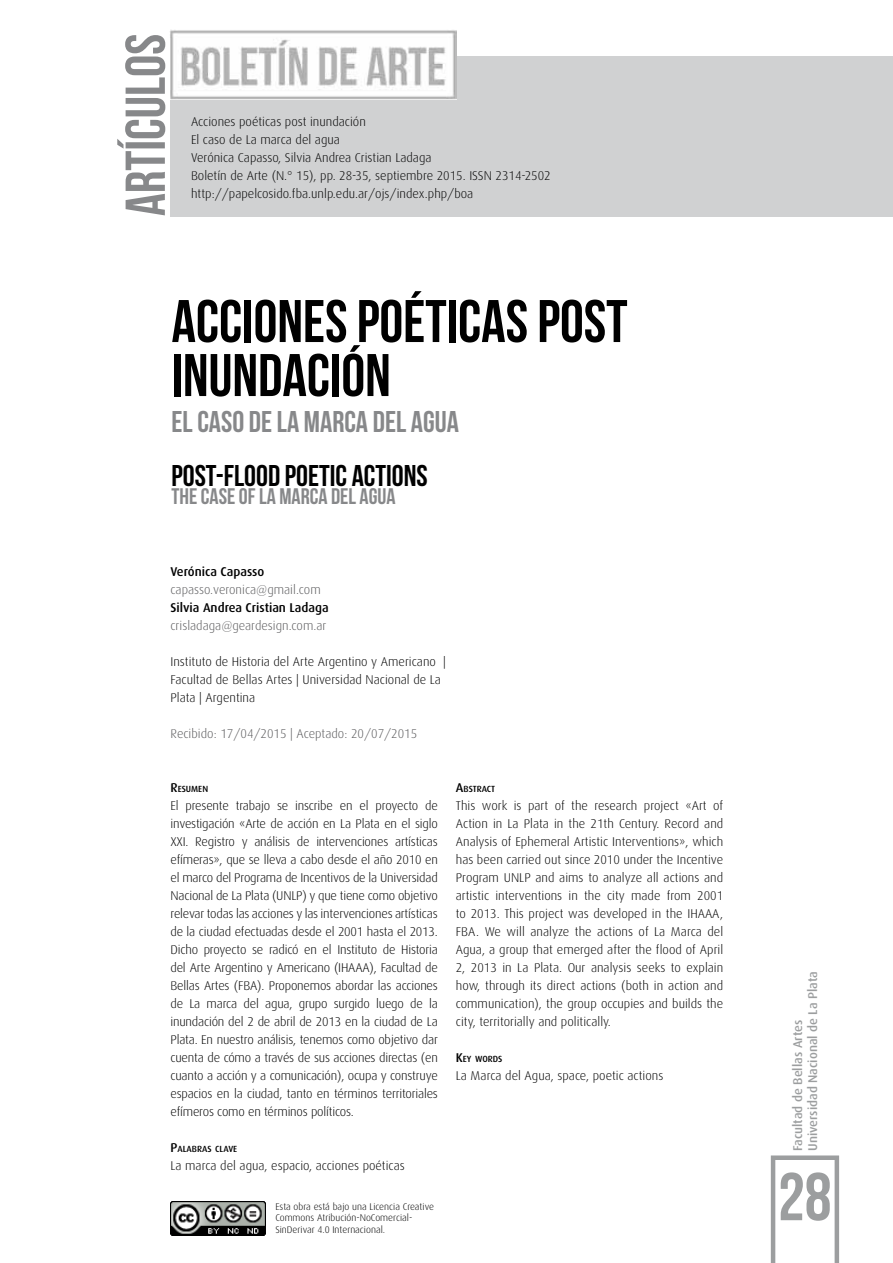
<style>
.page{position:relative;width:893px;height:1263px;background:#fff}
.page>*{position:absolute;margin:0;border:0;box-sizing:border-box;transform-origin:0 0}
.t1{font:67.5px "Bebas Neue";color:#9c9e9f}
.t2{font:60px/54px "Bebas Neue";color:#000}
.t3{font:56.1px "Bebas Neue";color:#87888a}
.t4{font:30px "Bebas Neue";color:#000}
.t5{font:30px "Bebas Neue";color:#87888a}
.t6{font:22.5px "Bebas Neue";color:#87888a}
.t7{font:300 12.75px/18px "Dax";color:#000;text-align:justify}
.t8{font:300 12.75px "Dax";color:#58585a}
.t9{font:500 12.75px/15.3px "Dax";color:#9c9e9f}
.t10{font:500 12.75px "Dax";color:#000}
.t11{font:300 9.75px/11.7px "Dax";color:#000}
.t12{font:500 8.85px "Dax";color:#000}
.s1{font-size:12.75px}
</style>
<div class="page">
<svg style="left:771px;top:1155px;width:68px;height:108px"></svg>
<div style="left:170px;top:56px;width:723px;height:160px;background:#d0d1d2"></div>
<img style="left:170px;top:30px;width:286px;height:70px">
<img style="left:170px;top:1202px;width:95px;height:33px">
<h3 class="t3" style="left:115px;top:216px;width:184px;rotate:-90deg">ARTÍCULOS</h3>
<p class="t7" style="left:191px;top:113px;width:361px;text-align:left">Acciones poéticas post inundación<br>El caso de La marca del agua<br>Verónica Capasso, Silvia Andrea Cristian Ladaga<br>Boletín de Arte (N.° 15), pp. 28-35, septiembre 2015. ISSN 2314-2502 http://papelcosido.fba.unlp.edu.ar/ojs/index.php/boa</p>
<h2 class="t2" style="left:172px;top:294px;width:457px">ACCIONES POÉTICAS POST<br>INUNDACIÓN</h2>
<h3 class="t5" style="left:172px;top:405px;width:289px">EL CASO DE LA MARCA DEL AGUA</h3>
<h3 class="t4" style="left:172px;top:459px;width:258px">POST-FLOOD POETIC ACTIONS</h3>
<h3 class="t6" style="left:172px;top:484px;width:226px">THE CASE OF LA MARCA DEL AGUA</h3>
<p class="t10" style="left:170px;top:564px;width:95px">Verónica Capasso</p>
<p class="t8" style="left:170px;top:583px;width:152px">capasso.veronica@gmail.com</p>
<p class="t10" style="left:170px;top:600px;width:160px">Silvia Andrea Cristian Ladaga</p>
<p class="t8" style="left:170px;top:619px;width:157px">crisladaga@geardesign.com.ar</p>
<p class="t7" style="left:170px;top:653px;width:277px;text-align:left">Instituto de Historia del Arte Argentino y Americano |<br>Facultad de Bellas Artes | Universidad Nacional de La<br>Plata | Argentina</p>
<p class="t8" style="left:170px;top:727px;width:248px">Recibido: 17/04/2015 | Aceptado: 20/07/2015</p>
<p class="t12" style="left:170px;top:784px;width:39px"><span class="s1">R</span>ESUMEN</p>
<p class="t7" style="left:170px;top:797px;width:269px">El presente trabajo se inscribe en el proyecto de investigación «Arte de acción en La Plata en el siglo XXI. Registro y análisis de intervenciones artísticas efímeras», que se lleva a cabo desde el año 2010 en el marco del Programa de Incentivos de la Universidad Nacional de La Plata (UNLP) y que tiene como objetivo relevar todas las acciones y las intervenciones artísticas de la ciudad efectuadas desde el 2001 hasta el 2013.<br>Dicho proyecto se radicó en el Instituto de Historia del Arte Argentino y Americano (IHAAA), Facultad de Bellas Artes (FBA). Proponemos abordar las acciones de La marca del agua, grupo surgido luego de la inundación del 2 de abril de 2013 en la ciudad de La Plata. En nuestro análisis, tenemos como objetivo dar cuenta de cómo a través de sus acciones directas (en cuanto a acción y a comunicación), ocupa y construye espacios en la ciudad, tanto en términos territoriales efímeros como en términos políticos.</p>
<p class="t12" style="left:170px;top:1144px;width:68px"><span class="s1">P</span>ALABRAS CLAVE</p>
<p class="t7" style="left:170px;top:1157px;width:236px">La marca del agua, espacio, acciones poéticas</p>
<p class="t11" style="left:275px;top:1200px;width:160px">Esta obra está bajo una Licencia Creative<br>Commons Atribución-NoComercial-<br>SinDerivar 4.0 Internacional.</p>
<p class="t12" style="left:456px;top:784px;width:41px"><span class="s1">A</span>BSTRACT</p>
<p class="t7" style="left:456px;top:797px;width:269px">This work is part of the research project «Art of Action in La Plata in the 21th Century. Record and Analysis of Ephemeral Artistic Interventions», which has been carried out since 2010 under the Incentive Program UNLP and aims to analyze all actions and artistic interventions in the city made from 2001 to 2013. This project was developed in the IHAAA, FBA. We will analyze the actions of La Marca del Agua, a group that emerged after the flood of April 2, 2013 in La Plata. Our analysis seeks to explain how, through its direct actions (both in action and communication), the group occupies and builds the city, territorially and politically.</p>
<p class="t12" style="left:456px;top:1054px;width:48px"><span class="s1">K</span>EY WORDS</p>
<p class="t7" style="left:456px;top:1067px;width:209px">La Marca del Agua, space, poetic actions</p>
<p class="t9" style="left:790px;top:1151px;width:181px;rotate:-90deg">Facultad de Bellas Artes<br>Universidad Nacional de La Plata</p>
<h1 class="t1" style="left:778px;top:1160px;width:55px">28</h1>
</div>
